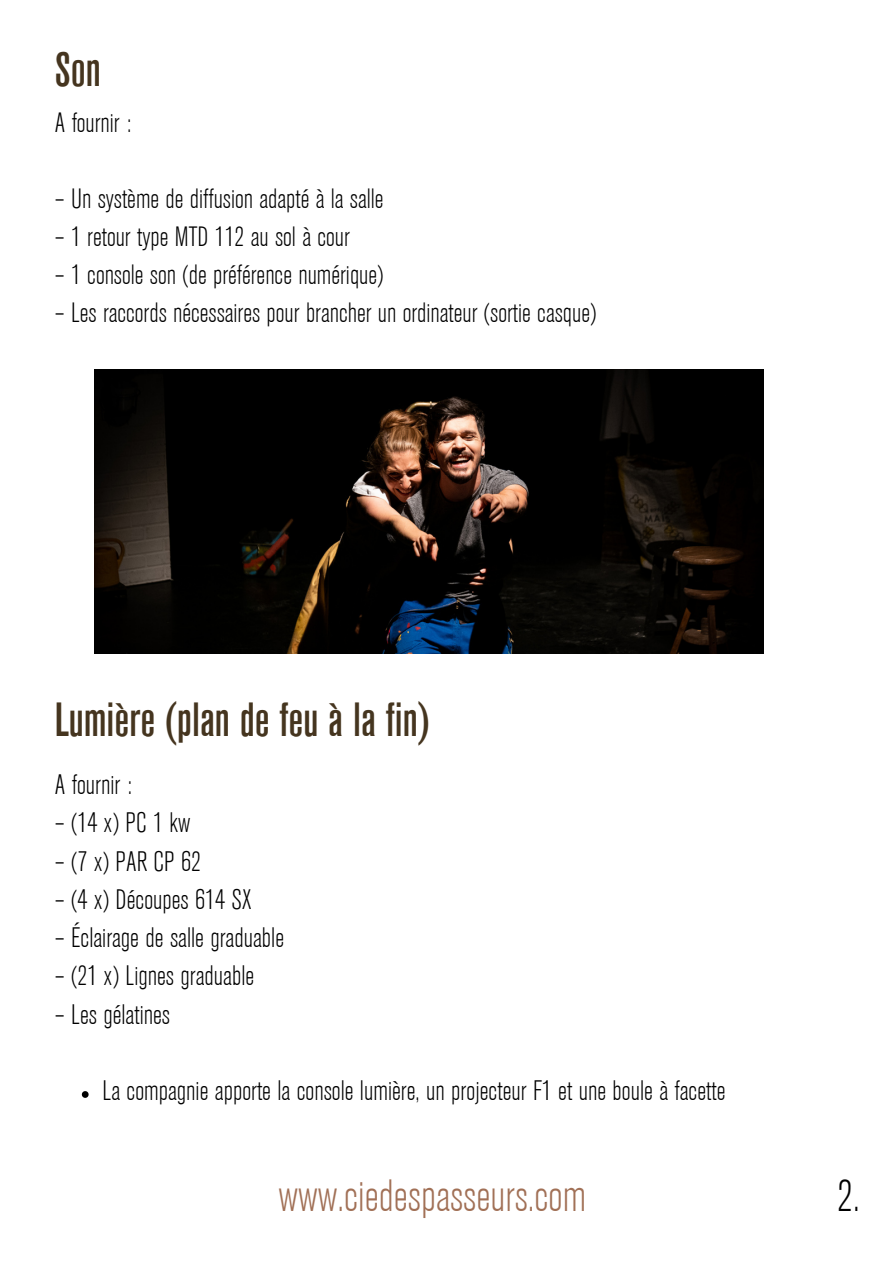
<style>
.page{position:relative;width:893px;height:1264px;background:#fff}
.page>*{position:absolute;margin:0;border:0;box-sizing:border-box;transform-origin:0 0}
.t1{font:500 condensed 47.7px "Akzidenz Grotesk BE";color:#45351f}
.t2{font:300 condensed 45px "Akzidenz Grotesk BE";color:#a17056}
.t3{font:300 condensed 45px "Akzidenz Grotesk BE";color:#000}
.t4{font:300 condensed 28.05px "Akzidenz Grotesk BE";color:#000}
.t5{font:300 condensed 27.75px "Akzidenz Grotesk BE";color:#000}
</style>
<div class="page">
<img style="left:95px;top:369px;width:668px;height:284px">
<svg style="left:82px;top:1091px;width:7px;height:6px"></svg>
<h1 class="t1" style="left:55px;top:52px;width:47px">Son</h1>
<p class="t5" style="left:55px;top:113px;width:78px">A fournir :</p>
<p class="t5" style="left:55px;top:188px;width:330px">– Un système de diffusion adapté à la salle</p>
<p class="t5" style="left:55px;top:226px;width:296px">– 1 retour type MTD 112 au sol à cour</p>
<p class="t5" style="left:55px;top:264px;width:330px">– 1 console son (de préférence numérique)</p>
<p class="t5" style="left:55px;top:302px;width:543px">– Les raccords nécessaires pour brancher un ordinateur (sortie casque)</p>
<h1 class="t1" style="left:55px;top:702px;width:376px">Lumière (plan de feu à la fin)</h1>
<p class="t4" style="left:55px;top:774px;width:79px">A fournir :</p>
<p class="t4" style="left:55px;top:812px;width:137px">– (14 x) PC 1 kw</p>
<p class="t4" style="left:55px;top:850px;width:148px">– (7 x) PAR CP 62</p>
<p class="t4" style="left:55px;top:889px;width:198px">– (4 x) Découpes 614 SX</p>
<p class="t4" style="left:55px;top:927px;width:231px">– Éclairage de salle graduable</p>
<p class="t4" style="left:55px;top:965px;width:201px">– (21 x) Lignes graduable</p>
<p class="t4" style="left:55px;top:1003px;width:117px">– Les gélatines</p>
<p class="t4" style="left:103px;top:1080px;width:624px">La compagnie apporte la console lumière, un projecteur F1 et une boule à facette</p>
<h2 class="t2" style="left:278px;top:1179px;width:309px">www.ciedespasseurs.com</h2>
<h2 class="t3" style="left:837px;top:1179px;width:24px">2.</h2>
</div>
